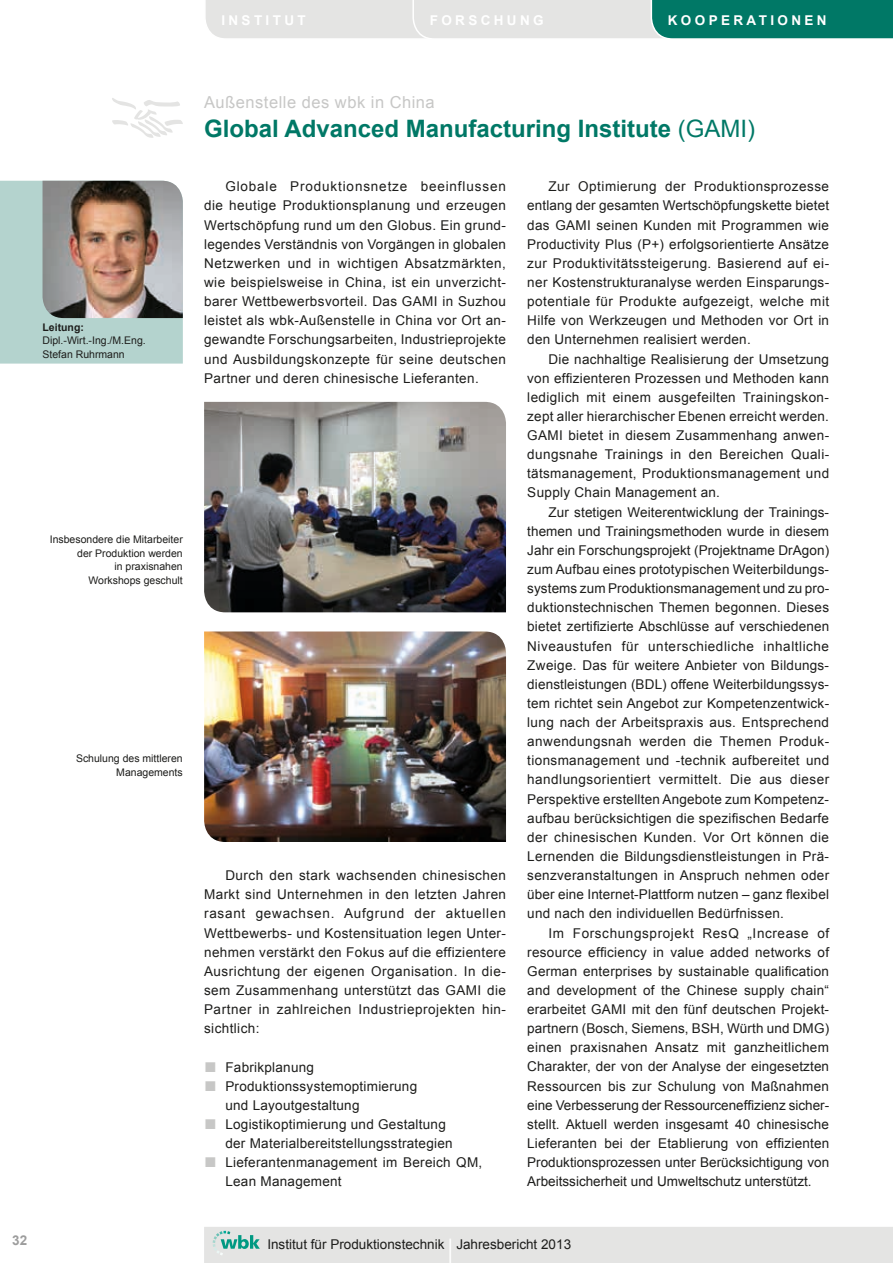
<style>
.page{position:relative;width:893px;height:1263px;background:#fff}
.page>*{position:absolute;margin:0;border:0;box-sizing:border-box;transform-origin:0 0}
.t1{font:52.05px "Arial";color:#fff;scale:.3 1}
.t2{font:700 24px "Arial";color:#007866}
.t3{font:16.5px "Arial";letter-spacing:.03em;color:#c7c7c6}
.t4{font:13.5px/19.2px "Arial";letter-spacing:.02em;color:#1d1d1b;text-align:justify}
.t5{font:13.5px "Arial";color:#1d1d1b}
.t6{font:700 13.5px "Arial";letter-spacing:.25em;color:#fff}
.t7{font:700 13.5px "Arial";color:#9d9d9d}
.t8{font:10.5px/13.5px "Arial";color:#1d1d1b;text-align:right}
.t9{font:700 10.5px "Arial";color:#1d1d1b}
.s1{font-weight:400}
.s2{font-size:21px;color:#c7c7c6}
</style>
<div class="page">
<div style="left:204px;top:1227px;width:689px;height:36px;background:#e4e4e3"></div>
<svg style="left:205px;top:0;width:688px;height:39px;background:#97c0b9"></svg>
<img style="left:204px;top:631px;width:302px;height:211px">
<img style="left:204px;top:402px;width:302px;height:210px">
<svg style="left:112px;top:98px;width:71px;height:40px"></svg>
<div style="left:0;top:181px;width:183px;height:183px;background:#b4d3ce"></div>
<img style="left:43px;top:181px;width:140px;height:137px">
<p class="t6" style="left:221px;top:11px;width:86px">INSTITUT</p>
<p class="t6" style="left:430px;top:11px;width:115px">FORSCHUNG</p>
<p class="t6" style="left:668px;top:11px;width:160px">KOOPERATIONEN</p>
<p class="t9" style="left:43px;top:320px;width:43px">Leitung:</p>
<p class="t8" style="left:43px;top:334px;width:105px;text-align:left">Dipl.-Wirt.-Ing./M.Eng.<br>Stefan Ruhrmann</p>
<p class="t8" style="left:50px;top:533px;width:135px">Insbesondere die Mitarbeiter der Produktion werden<br>in praxisnahen<br>Workshops geschult</p>
<p class="t8" style="left:76px;top:752px;width:108px">Schulung des mittleren<br>Managements</p>
<p class="t7" style="left:12px;top:1232px;width:17px">32</p>
<p class="t3" style="left:204px;top:91px;width:232px">Außenstelle des wbk in China</p>
<h2 class="t2" style="left:204px;top:112px;width:553px">Global Advanced Manufacturing Institute <span class="s1">(GAMI)</span></h2>
<p class="t4" style="left:204px;top:177px;width:303px;text-indent:21px">Globale Produktionsnetze beeinflussen die heutige Produktionsplanung und erzeugen Wertschöpfung rund um den Globus. Ein grund&shy;legendes Verständnis von Vorgängen in globalen Netzwerken und in wichtigen Absatzmärkten, wie beispielsweise in China, ist ein unverzicht&shy;barer Wettbewerbsvorteil. Das GAMI in Suzhou leistet als wbk-Außenstelle in China vor Ort an&shy;gewandte Forschungsarbeiten, Industrieprojekte und Ausbildungskonzepte für seine deutschen Partner und deren chinesische Lieferanten.</p>
<p class="t4" style="left:204px;top:866px;width:304px;text-indent:21px">Durch den stark wachsenden chinesischen Markt sind Unternehmen in den letzten Jahren rasant gewachsen. Aufgrund der aktuellen Wettbewerbs- und Kostensituation legen Unter&shy;nehmen verstärkt den Fokus auf die effizientere Ausrichtung der eigenen Organisation. In die&shy;sem Zusammenhang unterstützt das GAMI die Partner in zahlreichen Industrieprojekten hin&shy;sichtlich:</p>
<p class="t4" style="left:204px;top:1057px;width:112px"><span class="s2">■</span> Fabrikplanung</p>
<p class="t4" style="left:225px;top:1076px;width:193px;text-indent:-21px"><span class="s2">■</span> Produktionssystemoptimierung und Layoutgestaltung</p>
<p class="t4" style="left:225px;top:1115px;width:229px;text-indent:-21px"><span class="s2">■</span> Logistikoptimierung und Gestaltung der Materialbereitstellungsstrategien</p>
<p class="t4" style="left:225px;top:1153px;width:258px;text-indent:-21px"><span class="s2">■</span> Lieferantenmanagement im Bereich QM,<br>Lean Management</p>
<p class="t4" style="left:527px;top:177px;width:303px;text-indent:21px">Zur Optimierung der Produktionsprozesse entlang der gesamten Wertschöpfungskette bietet das GAMI seinen Kunden mit Programmen wie Productivity Plus (P+) erfolgsorientierte Ansätze zur Produktivitätssteigerung. Basierend auf ei&shy;ner Kostenstrukturanalyse werden Einsparungs&shy;potentiale für Produkte aufgezeigt, welche mit Hilfe von Werkzeugen und Methoden vor Ort in den Unternehmen realisiert werden.</p>
<p class="t4" style="left:527px;top:349px;width:303px;text-indent:21px">Die nachhaltige Realisierung der Umsetzung von effizienteren Prozessen und Methoden kann lediglich mit einem ausgefeilten Trainingskon&shy;zept aller hierarchischer Ebenen erreicht werden.<br>GAMI bietet in diesem Zusammenhang anwen&shy;dungsnahe Trainings in den Bereichen Quali&shy;tätsmanagement, Produktionsmanagement und Supply Chain Management an.</p>
<p class="t4" style="left:527px;top:502px;width:304px;text-indent:21px">Zur stetigen Weiterentwicklung der Trainings&shy;themen und Trainingsmethoden wurde in diesem Jahr ein Forschungsprojekt (Projektname DrAgon) zum Aufbau eines prototypischen Weiterbildungs&shy;systems zum Produktionsmanagement und zu pro&shy;duktionstechnischen Themen begonnen. Dieses bietet zertifizierte Abschlüsse auf verschiedenen Niveaustufen für unterschiedliche inhaltliche Zweige. Das für weitere Anbieter von Bildungs&shy;dienstleistungen (BDL) offene Weiterbildungssys&shy;tem richtet sein Angebot zur Kompetenzentwick&shy;lung nach der Arbeitspraxis aus. Entsprechend anwendungsnah werden die Themen Produk&shy;tionsmanagement und -technik aufbereitet und handlungsorientiert vermittelt. Die aus dieser Perspektive erstellten Angebote zum Kompetenz&shy;aufbau berücksichtigen die spezifischen Bedarfe der chinesischen Kunden. Vor Ort können die Lernenden die Bildungsdienstleistungen in Prä&shy;senzveranstaltungen in Anspruch nehmen oder über eine Internet-Plattform nutzen – ganz flexibel und nach den individuellen Bedürfnissen.</p>
<p class="t4" style="left:527px;top:923px;width:304px;text-indent:21px">Im Forschungsprojekt ResQ „Increase of resource efficiency in value added networks of German enterprises by sustainable qualification and development of the Chinese supply chain“ erarbeitet GAMI mit den fünf deutschen Projekt&shy;partnern (Bosch, Siemens, BSH, Würth und DMG) einen praxisnahen Ansatz mit ganzheitlichem Charakter, der von der Analyse der eingesetzten Ressourcen bis zur Schulung von Maßnahmen eine Verbesserung der Ressourceneffizienz sicher&shy;stellt. Aktuell werden insgesamt 40 chinesische Lieferanten bei der Etablierung von effizienten Produktionsprozessen unter Berücksichtigung von Arbeitssicherheit und Umweltschutz unterstützt.</p>
<p class="t5" style="left:267px;top:1235px;width:179px">Institut für Produktionstechnik</p>
<h1 class="t1" style="left:448px;top:1223px;width:16px">I</h1>
<p class="t5" style="left:456px;top:1235px;width:116px">Jahresbericht 2013</p>
</div>
